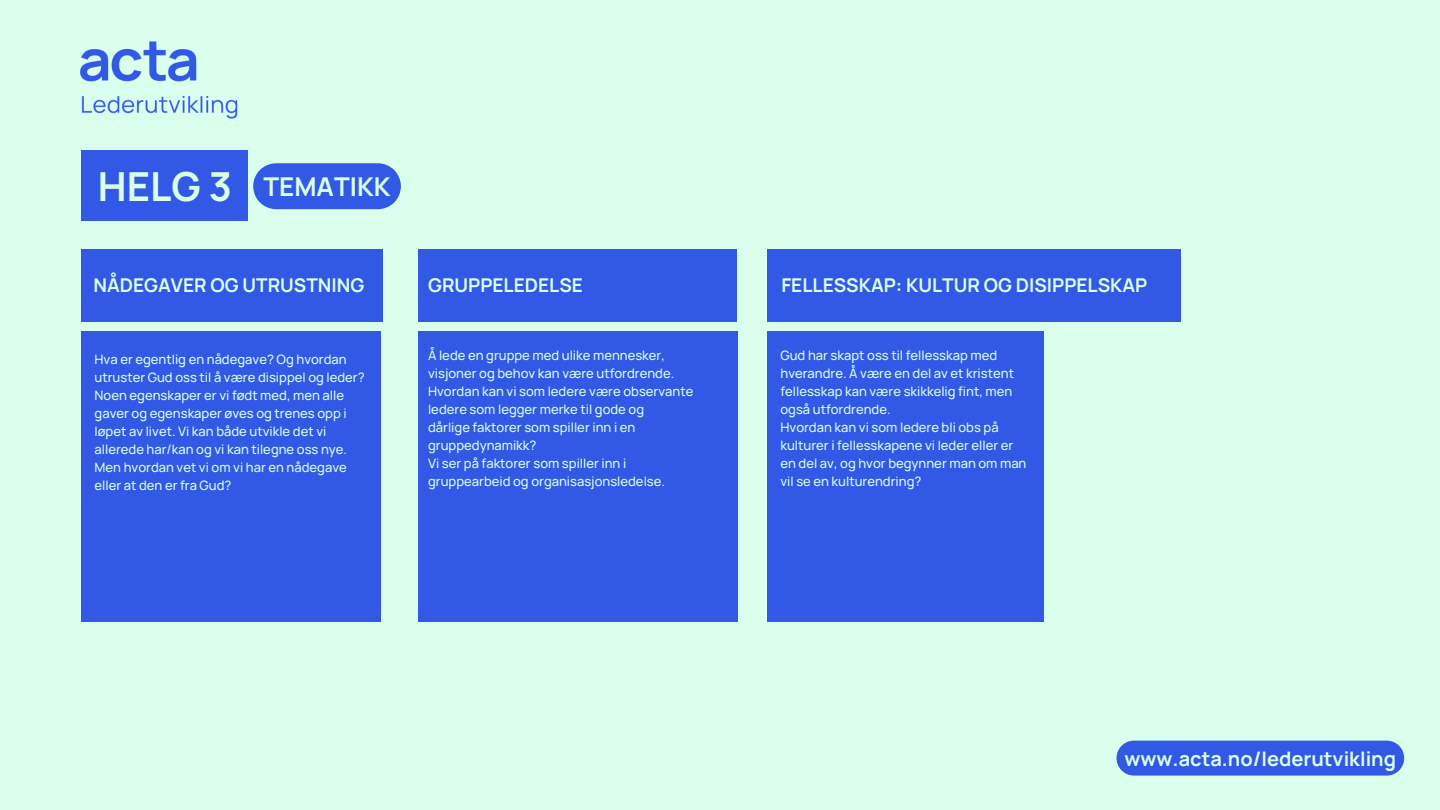
<style>
.page{position:relative;width:1440px;height:810px;background:#dbffed}
.page>*{position:absolute;margin:0;border:0;box-sizing:border-box;transform-origin:0 0}
.t1{font:700 40px "Manrope";color:#dbffed}
.t2{font:700 25.9px "Manrope";color:#dbffed}
.t3{font:700 20px "Manrope";color:#dbffed}
.t4{font:700 19px "Manrope";color:#dbffed}
.t5{font:500 13px/18px "Manrope";color:#dbffed}
</style>
<div class="page">
<div style="left:82px;top:150px;width:166px;height:71px;background:#3259e5"></div>
<img style="left:80px;top:41px;width:158px;height:78px">
<div style="left:82px;top:249px;width:300px;height:72px;background:#3259e5"></div>
<div style="left:82px;top:332px;width:299px;height:289px;background:#3259e5"></div>
<div style="left:418px;top:249px;width:319px;height:72px;background:#3259e5"></div>
<div style="left:418px;top:332px;width:320px;height:289px;background:#3259e5"></div>
<div style="left:767px;top:249px;width:414px;height:72px;background:#3259e5"></div>
<div style="left:767px;top:332px;width:277px;height:289px;background:#3259e5"></div>
<svg style="left:253px;top:163px;width:148px;height:46px"></svg>
<div style="left:1117px;top:741px;width:287px;height:35px;background:#3259e5"></div>
<h1 class="t1" style="left:98px;top:158px;width:136px">HELG 3</h1>
<h2 class="t2" style="left:264px;top:169px;width:129px">TEMATIKK</h2>
<h3 class="t4" style="left:94px;top:271px;width:272px">NÅDEGAVER OG UTRUSTNING</h3>
<p class="t5" style="left:95px;top:350px;width:272px">Hva er egentlig en nådegave? Og hvordan utruster Gud oss til å være disippel og leder?<br>Noen egenskaper er vi født med, men alle gaver og egenskaper øves og trenes opp i løpet av livet. Vi kan både utvikle det vi allerede har/kan og vi kan tilegne oss nye.<br>Men hvordan vet vi om vi har en nådegave eller at den er fra Gud?</p>
<h3 class="t4" style="left:428px;top:272px;width:156px">GRUPPELEDELSE</h3>
<p class="t5" style="left:428px;top:346px;width:267px">Å lede en gruppe med ulike mennesker, visjoner og behov kan være utfordrende.<br>Hvordan kan vi som ledere være observante ledere som legger merke til gode og<br>dårlige faktorer som spiller inn i en gruppedynamikk?<br>Vi ser på faktorer som spiller inn i gruppearbeid og organisasjonsledelse.</p>
<h3 class="t4" style="left:781px;top:272px;width:368px">FELLESSKAP: KULTUR OG DISIPPELSKAP</h3>
<p class="t5" style="left:780px;top:346px;width:248px">Gud har skapt oss til fellesskap med hverandre. Å være en del av et kristent fellesskap kan være skikkelig fint, men også utfordrende.<br>Hvordan kan vi som ledere bli obs på kulturer i fellesskapene vi leder eller er en del av, og hvor begynner man om man vil se en kulturendring?</p>
<h3 class="t3" style="left:1125px;top:744px;width:273px">www.acta.no/lederutvikling</h3>
</div>
